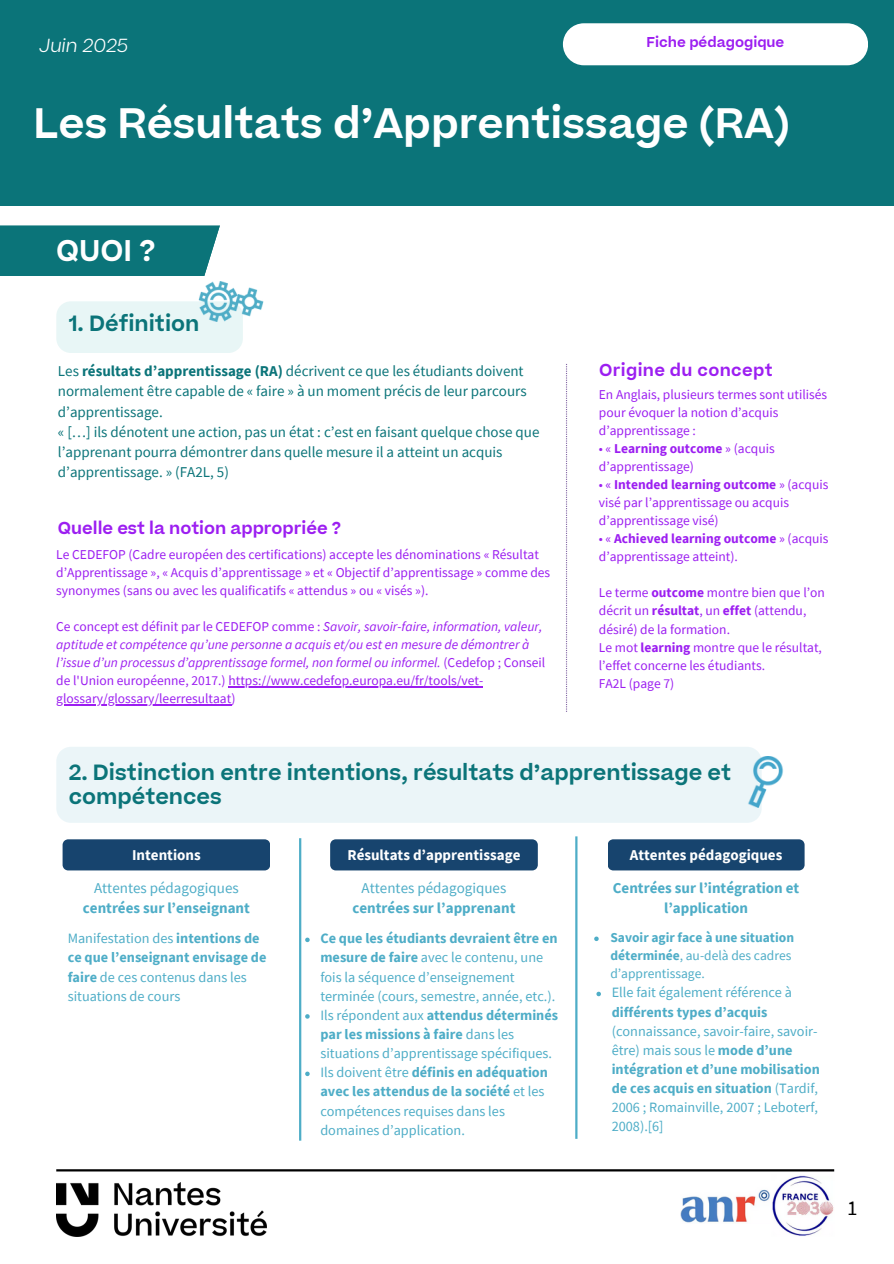
<style>
.page{position:relative;width:894px;height:1264px;background:#fff}
.page>*{position:absolute;margin:0;border:0;box-sizing:border-box;transform-origin:0 0}
.t1{font:600 40.5px "Beatrice";color:#fff}
.t2{font:600 28.5px "Beatrice";color:#fff}
.t3{font:600 21px/23.7px "Beatrice";color:#0b7479}
.t4{font:21px "Source Sans Pro";color:#000}
.t5{font:italic 300 18px "Beatrice";color:#fff}
.t6{font:600 16.5px "Beatrice";color:#9c1ef1}
.t7{font:600 16.5px "Beatrice";letter-spacing:.025em;color:#9c1ef1}
.t8{font:15px/20.2px "Source Sans Pro";color:#0b7479}
.t9{font:700 15px/20.2px "Source Sans Pro";color:#4eadc7;text-align:center}
.t10{font:700 15px "Source Sans Pro";color:#fff}
.t11{font:15px "Source Sans Pro";color:#4eadc7}
.t12{font:14.25px/19.2px "Source Sans Pro";color:#4eadc7}
.t13{font:600 13.65px "Beatrice";color:#9c1ef1}
.t14{font:13.5px/18px "Source Sans Pro";color:#9c1ef1}
.t15{font:italic 13.5px/18px "Source Sans Pro";color:#9c1ef1}
.t16{font:700 13.5px/18px "Source Sans Pro";color:#4eadc7}
.s1{font-weight:700}
.s2{font-style:normal}
.s3{font-weight:400}
</style>
<div class="page">
<svg style="left:566px;top:364px;width:1px;height:348px"></svg>
<div style="left:0;top:0;width:893px;height:205px;background:#0b7479"></div>
<div style="left:56px;top:747px;width:705px;height:75px;background:#ebf5f8"></div>
<div style="left:330px;top:839px;width:207px;height:31px;background:#17446e"></div>
<hr style="left:575px;top:836px;width:2px;height:302px;background:#4eadc7">
<hr style="left:299px;top:838px;width:2px;height:302px;background:#4eadc7">
<img style="left:56px;top:1182px;width:211px;height:54px">
<hr style="left:56px;top:1169px;width:778px;height:2px;background:#000">
<div style="left:63px;top:839px;width:207px;height:31px;background:#17446e"></div>
<svg style="left:0;top:225px;width:243px;height:128px"></svg>
<img style="left:195px;top:281px;width:69px;height:40px">
<div style="left:608px;top:839px;width:196px;height:31px;background:#17446e"></div>
<img style="left:746px;top:756px;width:38px;height:51px">
<div style="left:562px;top:23px;width:305px;height:42px;background:#fff;border-radius:21px"></div>
<img style="left:680px;top:1189px;width:90px;height:34px">
<img style="left:772px;top:1175px;width:62px;height:61px">
<hr style="left:228px;top:686px;width:255px;height:1px;background:#9c1ef1">
<hr style="left:56px;top:704px;width:175px;height:1px;background:#9c1ef1">
<svg style="left:305px;top:937px;width:4px;height:5px"></svg>
<svg style="left:305px;top:1014px;width:4px;height:4px"></svg>
<svg style="left:305px;top:1071px;width:4px;height:5px"></svg>
<svg style="left:594px;top:936px;width:4px;height:5px"></svg>
<svg style="left:596px;top:991px;width:4px;height:5px"></svg>
<p class="t5" style="left:39px;top:39px;width:90px">Juin 2025</p>
<p class="t13" style="left:646px;top:37px;width:139px">Fiche pédagogique</p>
<p class="t1" style="left:33px;top:109px;width:757px">Les Résultats d’Apprentissage (RA)</p>
<h2 class="t2" style="left:56px;top:240px;width:101px">QUOI ?</h2>
<h6 class="t3" style="left:69px;top:314px;width:132px">1. Définition</h6>
<p class="t8" style="left:58px;top:360px;width:470px">Les <span class="s1">résultats d’apprentissage (RA)</span> décrivent ce que les étudiants doivent normalement être capable de « faire » à un moment précis de leur parcours d’apprentissage.</p>
<h6 class="t8" style="left:58px;top:421px;width:483px">« […] ils dénotent une action, pas un état : c’est en faisant quelque chose que l’apprenant pourra démontrer dans quelle mesure il a atteint un acquis d’apprentissage. » (FA2L, 5)</h6>
<h3 class="t6" style="left:58px;top:522px;width:285px">Quelle est la notion appropriée ?</h3>
<p class="t14" style="left:56px;top:545px;width:495px">Le CEDEFOP (Cadre européen des certifications) accepte les dénominations « Résultat d’Apprentissage », « Acquis d’apprentissage » et « Objectif d’apprentissage » comme des synonymes (sans ou avec les qualificatifs « attendus » ou « visés »).</p>
<p class="t15" style="left:56px;top:617px;width:487px"><span class="s2">Ce concept est définit par le CEDEFOP comme :</span> Savoir, savoir-faire, information, valeur,</p>
<p class="t15" style="left:56px;top:635px;width:490px">aptitude et compétence qu’une personne a acquis et/ou est en mesure de démontrer à l’issue d’un processus d’apprentissage formel, non formel ou informel. <span class="s2">(Cedefop ; Conseil de l'Union européenne, 2017.) https://www.cedefop.europa.eu/fr/tools/vet-</span></p>
<p class="t14" style="left:56px;top:689px;width:181px">glossary/glossary/leerresultaat)</p>
<p class="t7" style="left:599px;top:364px;width:175px">Origine du concept</p>
<p class="t14" style="left:598px;top:385px;width:230px">En Anglais, plusieurs termes sont utilisés pour évoquer la notion d’acquis d’apprentissage :</p>
<p class="t14" style="left:598px;top:439px;width:177px">• « <span class="s1">Learning outcome</span> » (acquis d’apprentissage)</p>
<p class="t14" style="left:598px;top:475px;width:231px">• « <span class="s1">Intended learning outcome</span> » (acquis visé par l’apprentissage ou acquis d’apprentissage visé)</p>
<h4 class="t14" style="left:598px;top:529px;width:231px">• « <span class="s1">Achieved learning outcome</span> » (acquis d’apprentissage atteint).</h4>
<p class="t14" style="left:598px;top:583px;width:227px">Le terme <span class="s1">outcome</span> montre bien que l’on décrit un <span class="s1">résultat</span>, un <span class="s1">effet</span> (attendu, désiré) de la formation.</p>
<p class="t14" style="left:598px;top:637px;width:224px">Le mot <span class="s1">learning</span> montre que le résultat, l’effet concerne les étudiants.</p>
<p class="t14" style="left:598px;top:673px;width:77px">FA2L (page 7)</p>
<p class="t3" style="left:69px;top:763px;width:663px">2. Distinction entre intentions, résultats d’apprentissage et compétences</p>
<h1 class="t10" style="left:132px;top:844px;width:70px">Intentions</h1>
<h6 class="t10" style="left:347px;top:844px;width:174px">Résultats d’apprentissage</h6>
<h3 class="t10" style="left:629px;top:844px;width:154px">Attentes pédagogiques</h3>
<p class="t11" style="left:94px;top:877px;width:146px">Attentes pédagogiques</p>
<h6 class="t9" style="left:83px;top:897px;width:168px">centrées sur l’enseignant</h6>
<p class="t9" style="left:352px;top:877px;width:164px"><span class="s3">Attentes pédagogiques </span>centrées sur l’apprenant</p>
<p class="t9" style="left:612px;top:877px;width:188px">Centrées sur l’intégration et l’application</p>
<p class="t12" style="left:68px;top:928px;width:200px">Manifestation des <span class="s1">intentions de ce que l’enseignant envisage de faire</span> de ces contenus dans les situations de cours</p>
<h6 class="t12" style="left:320px;top:928px;width:239px"><span class="s1">Ce que les étudiants devraient être en mesure de faire</span> avec le contenu, une fois la séquence d’enseignement terminée (cours, semestre, année, etc.).</h6>
<p class="t12" style="left:320px;top:1005px;width:239px">Ils répondent aux <span class="s1">attendus déterminés par les missions à faire</span> dans les situations d’apprentissage spécifiques.</p>
<p class="t12" style="left:320px;top:1062px;width:229px">Ils doivent être <span class="s1">définis en adéquation avec les attendus de la société</span> et les compétences requises dans les domaines d’application.</p>
<p class="t16" style="left:610px;top:928px;width:185px">Savoir agir face à une situation déterminée<span class="s3">, au-delà des cadres d’apprentissage.</span></p>
<p class="t12" style="left:611px;top:982px;width:210px">Elle fait également référence à <span class="s1">différents types d’acquis </span>(connaissance, savoir-faire, savoir&shy;être) mais sous le <span class="s1">mode d’une intégration et d’une mobilisation de ces acquis en situation</span> (Tardif,<br>2006 ; Romainville, 2007 ; Leboterf,<br>2008).[6]</p>
<p class="t4" style="left:846px;top:1194px;width:12px">1</p>
</div>
